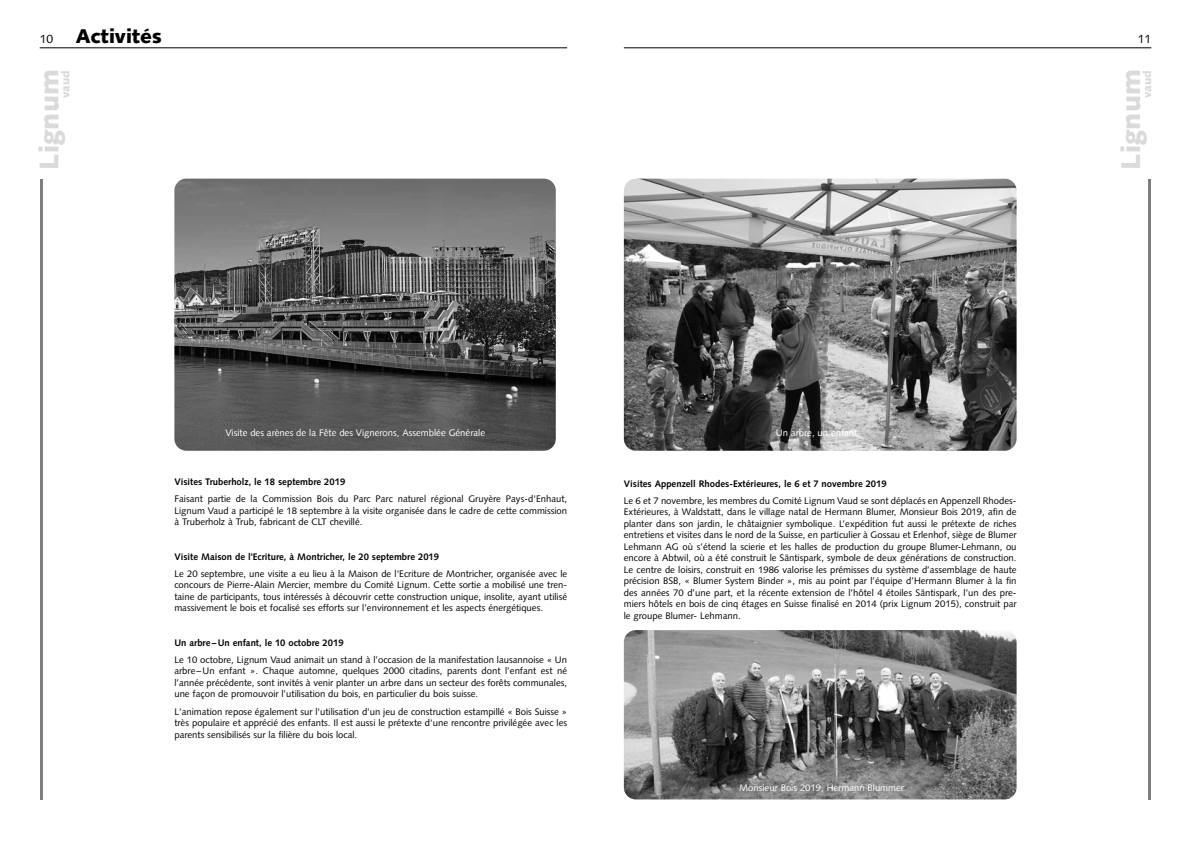
<style>
.page{position:relative;width:1191px;height:842px;background:#fff}
.page>*{position:absolute;margin:0;border:0;box-sizing:border-box;transform-origin:0 0}
.t1{font:900 27px "Syntax LT Std";color:#dadada}
.t2{font:900 20px "Syntax";color:#000}
.t3{font:12px "Syntax LT Std";color:#000}
.t4{font:900 11.6px "Syntax LT Std";color:#dadada}
.t5{font:9.5px/11.5px "Syntax LT Std";color:#000;text-align:justify}
.t6{font:700 9.5px "Syntax LT Std";color:#000}
.t7{font:9.5px "Syntax";color:#fff}
.t8{font:9.5px "Syntax LT Std";color:#fff}
.s1{font-family:"Syntax LT Std";font-weight:400;font-size:12px}
</style>
<div class="page">
<hr style="left:624px;top:48px;width:527px;height:1px;background:#000">
<hr style="left:1148px;top:179px;width:3px;height:620px;background:#7e7e7d">
<hr style="left:40px;top:48px;width:527px;height:1px;background:#000">
<hr style="left:40px;top:179px;width:3px;height:620px;background:#7e7e7d">
<img style="left:174px;top:179px;width:382px;height:272px">
<img style="left:624px;top:179px;width:392px;height:272px">
<img style="left:624px;top:630px;width:392px;height:169px">
<h2 class="t2" style="left:40px;top:25px;width:123px"><span class="s1">10</span> Activités</h2>
<p class="t3" style="left:1138px;top:32px;width:15px">11</p>
<h1 class="t1" style="left:33px;top:170px;width:102px;rotate:-90deg">Lignum</h1>
<p class="t4" style="left:59px;top:98px;width:29px;rotate:-90deg">vaud</p>
<h1 class="t1" style="left:1114px;top:170px;width:102px;rotate:-90deg">Lignum</h1>
<p class="t4" style="left:1140px;top:98px;width:29px;rotate:-90deg">vaud</p>
<p class="t7" style="left:225px;top:427px;width:261px">Visite des arènes de la Fête des Vignerons, Assemblée Générale</p>
<p class="t7" style="left:776px;top:427px;width:83px">Un arbre, un enfant</p>
<p class="t6" style="left:174px;top:476px;width:172px">Visites Truberholz, le 18 septembre 2019</p>
<p class="t5" style="left:174px;top:493px;width:394px">Faisant partie de la Commission Bois du Parc Parc naturel régional Gruyère Pays-d'Enhaut, Lignum Vaud a participé le 18 septembre à la visite organisée dans le cadre de cette commission à Truberholz à Trub, fabricant de CLT chevillé.</p>
<p class="t6" style="left:174px;top:551px;width:266px">Visite Maison de l'Ecriture, à Montricher, le 20 septembre 2019</p>
<p class="t5" style="left:174px;top:568px;width:394px">Le 20 septembre, une visite a eu lieu à la Maison de l'Ecriture de Montricher, organisée avec le concours de Pierre-Alain Mercier, membre du Comité Lignum. Cette sortie a mobilisé une tren&shy;taine de participants, tous intéressés à découvrir cette construction unique, insolite, ayant utilisé massivement le bois et focalisé ses efforts sur l’environnement et les aspects énergétiques.</p>
<p class="t6" style="left:174px;top:637px;width:171px">Un arbre–Un enfant, le 10 octobre 2019</p>
<p class="t5" style="left:174px;top:654px;width:394px">Le 10 octobre, Lignum Vaud animait un stand à l’occasion de la manifestation lausannoise « Un arbre–Un enfant ». Chaque automne, quelques 2000 citadins, parents dont l’enfant est né l’année précédente, sont invités à venir planter un arbre dans un secteur des forêts communales, une façon de promouvoir l’utilisation du bois, en particulier du bois suisse.</p>
<p class="t5" style="left:174px;top:705px;width:394px">L'animation repose également sur l'utilisation d'un jeu de construction estampillé « Bois Suisse » très populaire et apprécié des enfants. Il est aussi le prétexte d'une rencontre privilégée avec les parents sensibilisés sur la filière du bois local.</p>
<p class="t6" style="left:624px;top:478px;width:264px">Visites Appenzell Rhodes-Extérieures, le 6 et 7 novembre 2019</p>
<p class="t5" style="left:624px;top:495px;width:394px">Le 6 et 7 novembre, les membres du Comité Lignum Vaud se sont déplacés en Appenzell Rhodes-Extérieures, à Waldstatt, dans le village natal de Hermann Blumer, Monsieur Bois 2019, afin de planter dans son jardin, le châtaignier symbolique. L’expédition fut aussi le prétexte de riches entretiens et visites dans le nord de la Suisse, en particulier à Gossau et Erlenhof, siège de Blumer Lehmann AG où s’étend la scierie et les halles de production du groupe Blumer-Lehmann, ou encore à Abtwil, où a été construit le Säntispark, symbole de deux générations de construction.<br>Le centre de loisirs, construit en 1986 valorise les prémisses du système d’assemblage de haute précision BSB, « Blumer System Binder », mis au point par l’équipe d’Hermann Blumer à la fin des années 70 d’une part, et la récente extension de l’hôtel 4 étoiles Säntispark, l’un des pre&shy;miers hôtels en bois de cinq étages en Suisse finalisé en 2014 (prix Lignum 2015), construit par le groupe Blumer- Lehmann.</p>
<p class="t8" style="left:739px;top:782px;width:166px">Monsieur Bois 2019, Hermann Blummer</p>
</div>
